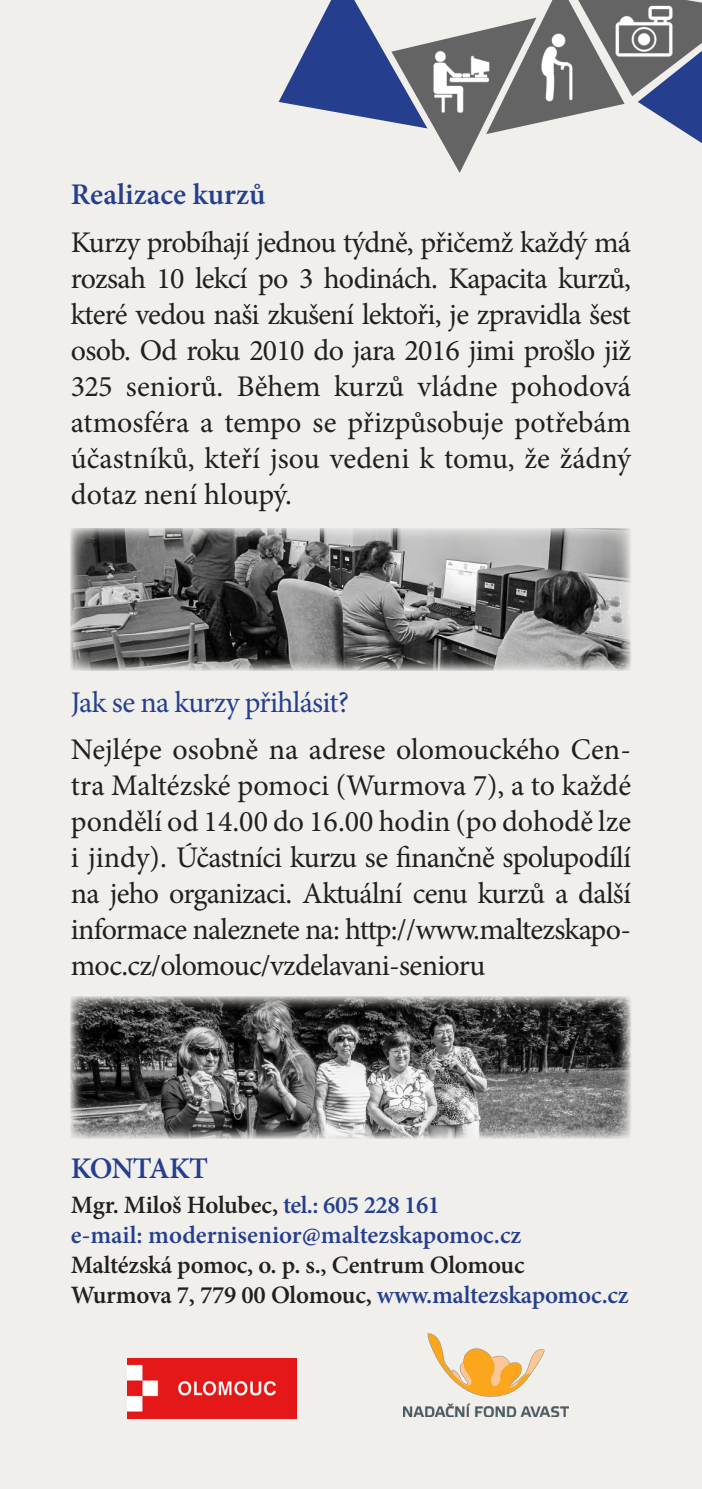
<style>
.page{position:relative;width:702px;height:1489px;background:#fff}
.page>*{position:absolute;margin:0;border:0;box-sizing:border-box;transform-origin:0 0}
.t1{font:30px/36px "Minion Pro";letter-spacing:-.015em;color:#231f20;text-align:justify}
.t2{font:30px "Minion Pro";letter-spacing:-.025em;color:#253f8e}
.t3{font:600 30px "Minion Pro";color:#253f8e}
.t4{font:600 30px "Minion Pro";letter-spacing:-.03em;color:#253f8e}
.t5{font:600 25px "Minion Pro";letter-spacing:-.01em;color:#231f20}
.t6{font:600 25px "Minion Pro";color:#253f8e}
.s1{color:#253f8e}
</style>
<div class="page">
<div style="left:0;top:0;width:702px;height:1488px;background:#f1efec"></div>
<img style="left:127px;top:1358px;width:169px;height:59px">
<img style="left:404px;top:1333px;width:165px;height:82px">
<svg style="left:279px;top:0;width:423px;height:173px"></svg>
<img style="left:423px;top:47px;width:75px;height:70px">
<img style="left:614px;top:4px;width:61px;height:55px">
<img style="left:526px;top:34px;width:68px;height:68px">
<img style="left:71px;top:528px;width:560px;height:142px">
<img style="left:71px;top:996px;width:560px;height:142px">
<p class="t3" style="left:71px;top:174px;width:196px">Realizace kurzů</p>
<p class="t1" style="left:71px;top:224px;width:561px">Kurzy probíhají jednou týdně, přičemž každý má rozsah 10 lekcí po 3 hodinách. Kapacita kurzů, které vedou naši zkušení lektoři, je zpravidla šest osob. Od roku 2010 do jara 2016 jimi prošlo již 325 seniorů. Během kurzů vládne pohodová atmosféra a tempo se přizpůsobuje potřebám účastníků, kteří jsou vedeni k tomu, že žádný dotaz není hloupý.</p>
<p class="t2" style="left:71px;top:682px;width:280px">Jak se na kurzy přihlásit?</p>
<p class="t1" style="left:71px;top:731px;width:561px">Nejlépe osobně na adrese olomouckého Cen&shy;tra Maltézské pomoci (Wurmova 7), a to každé pondělí od 14.00 do 16.00 hodin (po dohodě lze i jindy). Účastníci kurzu se finančně spolupodílí na jeho organizaci. Aktuální cenu kurzů a další informace naleznete na: http://www.maltezskapo&shy;moc.cz/olomouc/vzdelavani-senioru</p>
<p class="t4" style="left:71px;top:1147px;width:139px">KONTAKT</p>
<p class="t5" style="left:71px;top:1187px;width:371px">Mgr. Miloš Holubec, <span class="s1">tel.: 605 228 161</span></p>
<p class="t6" style="left:71px;top:1217px;width:452px">e-mail: modernisenior@maltezskapomoc.cz</p>
<p class="t5" style="left:71px;top:1247px;width:455px">Maltézská pomoc, o. p. s., Centrum Olomouc</p>
<p class="t5" style="left:71px;top:1277px;width:559px">Wurmova 7, 779 00 Olomouc, <span class="s1">www.maltezskapomoc.cz</span></p>
</div>
